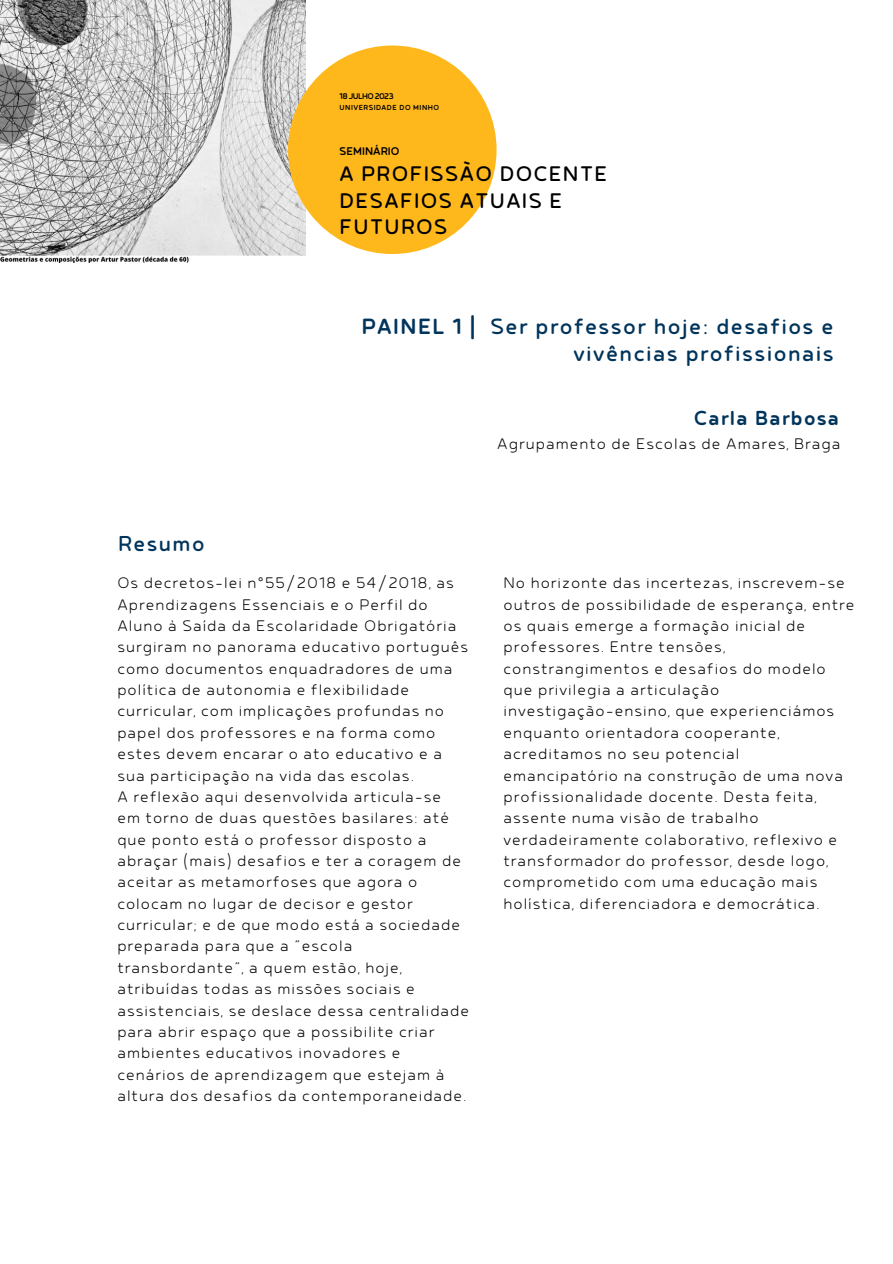
<style>
.page{position:relative;width:893px;height:1264px;background:#fff}
.page>*{position:absolute;margin:0;border:0;box-sizing:border-box;transform-origin:0 0}
.t1{font:25.95px/27px "Betm Rounded";letter-spacing:.055em;color:#00345b;text-align:right}
.t2{font:25.5px "Betm Rounded";letter-spacing:.055em;color:#00345b}
.t3{font:24.9px "Betm Rounded";letter-spacing:.055em;color:#000}
.t4{font:500 24px "Betm Rounded";letter-spacing:.055em;color:#00345b}
.t5{font:300 18px/21.3px "Betm Rounded";letter-spacing:.055em;color:#000}
.t6{font:500 13.2px "Betm Rounded";color:#000}
.t7{font:500 9.75px "Betm Rounded";letter-spacing:-.055em;color:#000}
.t8{font:500 8.7px "Betm Rounded";letter-spacing:.055em;color:#000}
.s1{font-weight:500}
</style>
<div class="page">
<img style="left:0;top:0;width:306px;height:262px">
<div style="left:288px;top:45px;width:208px;height:209px;background:#ffb81c;border-radius:50%"></div>
<p class="t7" style="left:339px;top:89px;width:56px">18JULHO2023</p>
<p class="t8" style="left:339px;top:101px;width:101px">UNIVERSIDADE DO MINHO</p>
<p class="t6" style="left:339px;top:141px;width:61px">SEMINÁRIO</p>
<p class="t3" style="left:339px;top:154px;width:269px">A PROFISSÃO DOCENTE</p>
<p class="t3" style="left:339px;top:181px;width:224px">DESAFIOS ATUAIS E</p>
<p class="t3" style="left:339px;top:207px;width:109px">FUTUROS</p>
<p class="t1" style="left:362px;top:310px;width:473px"><span class="s1">PAINEL 1 |</span> Ser professor hoje: desafios e vivências profissionais</p>
<p class="t4" style="left:694px;top:400px;width:146px">Carla Barbosa</p>
<p class="t5" style="left:497px;top:431px;width:345px">Agrupamento de Escolas de Amares, Braga</p>
<p class="t2" style="left:118px;top:523px;width:88px">Resumo</p>
<p class="t5" style="left:117px;top:570px;width:352px">Os decretos-lei nº55/2018 e 54/2018, as Aprendizagens Essenciais e o Perfil do Aluno à Saída da Escolaridade Obrigatória surgiram no panorama educativo português como documentos enquadradores de uma política de autonomia e flexibilidade curricular, com implicações profundas no papel dos professores e na forma como estes devem encarar o ato educativo e a sua participação na vida das escolas.</p>
<p class="t5" style="left:117px;top:784px;width:353px">A reflexão aqui desenvolvida articula-se<br>em torno de duas questões basilares: até que ponto está o professor disposto a abraçar (mais) desafios e ter a coragem de aceitar as metamorfoses que agora o colocam no lugar de decisor e gestor curricular; e de que modo está a sociedade preparada para que a “escola transbordante”, a quem estão, hoje, atribuídas todas as missões sociais e assistenciais, se deslace dessa centralidade para abrir espaço que a possibilite criar ambientes educativos inovadores e cenários de aprendizagem que estejam à altura dos desafios da contemporaneidade.</p>
<p class="t5" style="left:503px;top:570px;width:352px">No horizonte das incertezas, inscrevem-se outros de possibilidade de esperança, entre os quais emerge a formação inicial de professores. Entre tensões, constrangimentos e desafios do modelo que privilegia a articulação</p>
<p class="t5" style="left:503px;top:698px;width:341px">investigação-ensino, que experienciámos enquanto orientadora cooperante, acreditamos no seu potencial emancipatório na construção de uma nova profissionalidade docente. Desta feita, assente numa visão de trabalho verdadeiramente colaborativo, reflexivo e transformador do professor, desde logo, comprometido com uma educação mais holística, diferenciadora e democrática.</p>
</div>
